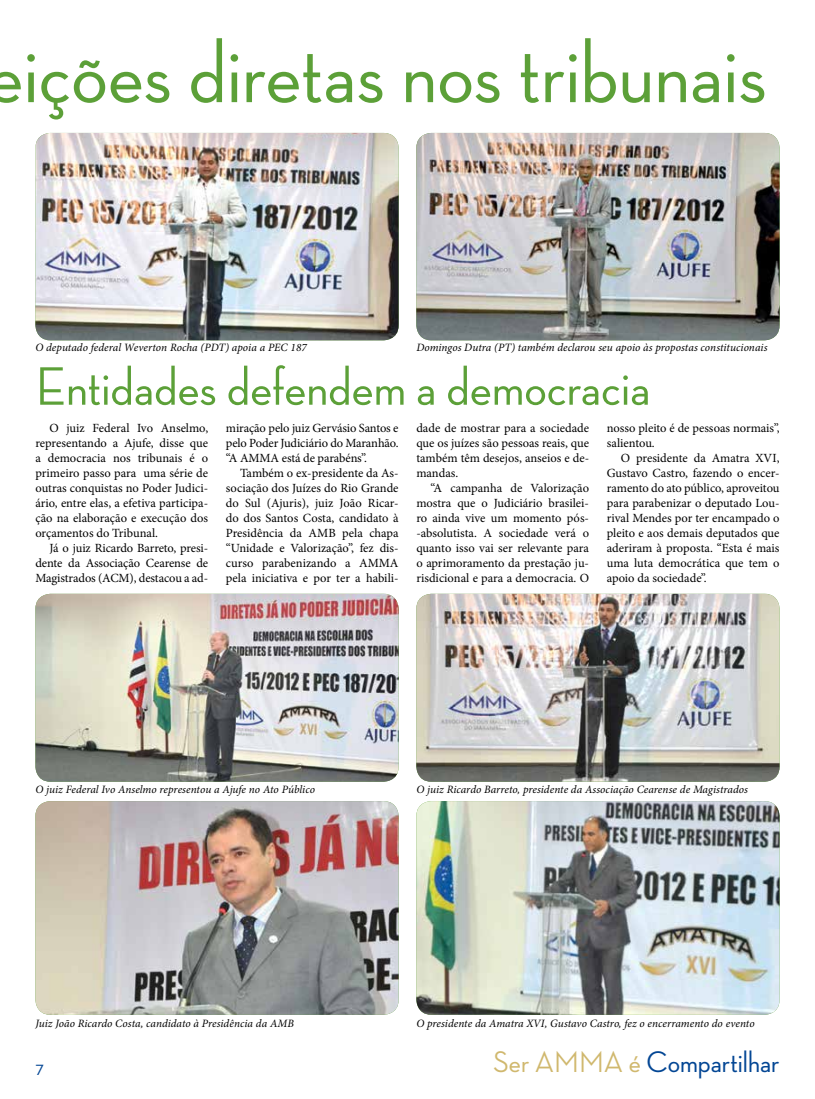
<style>
.page{position:relative;width:815px;height:1099px;background:#fff}
.page>*{position:absolute;margin:0;border:0;box-sizing:border-box;transform-origin:0 0}
.t1{font:500 90px "Neutra Disp";color:#5ca038}
.t2{font:500 55px "Neutra Disp";color:#5ca038}
.t3{font:500 30.25px "Neutra Disp";color:#034694}
.t4{font:500 20px "Neutra Disp";color:#034694}
.t5{font:12.5px/15px "Minion Pro";letter-spacing:-.005em;color:#000;text-align:justify}
.t6{font:italic 11.25px "Minion Pro";letter-spacing:.005em;color:#000}
.s1{color:#d0b86e}
</style>
<div class="page">
<img style="left:35px;top:133px;width:364px;height:207px">
<img style="left:35px;top:594px;width:364px;height:187px">
<img style="left:35px;top:801px;width:364px;height:213px">
<img style="left:416px;top:133px;width:364px;height:207px">
<img style="left:416px;top:594px;width:364px;height:187px">
<img style="left:416px;top:801px;width:364px;height:213px">
<h1 class="t1" style="left:-12px;top:22px;width:781px">eições diretas nos tribunais</h1>
<p class="t6" style="left:35px;top:340px;width:273px">O deputado federal Weverton Rocha (PDT) apoia a PEC 187</p>
<p class="t6" style="left:416px;top:340px;width:353px">Domingos Dutra (PT) também declarou seu apoio às propostas constitucionais</p>
<h2 class="t2" style="left:35px;top:356px;width:617px">Entidades defendem a democracia</h2>
<p class="t5" style="left:35px;top:420px;width:174px;text-indent:14px">O juiz Federal Ivo Anselmo, representando a Ajufe, disse que a democracia nos tribunais é o primeiro passo para uma série de outras conquistas no Poder Judici&shy;ário, entre elas, a efetiva participa&shy;ção na elaboração e execução dos orçamentos do Tribunal.</p>
<p class="t5" style="left:35px;top:540px;width:174px;text-indent:14px">Já o juiz Ricardo Barreto, presi&shy;dente da Associação Cearense de Magistrados (ACM), destacou a ad-</p>
<p class="t5" style="left:226px;top:420px;width:174px">miração pelo juiz Gervásio Santos e pelo Poder Judiciário do Maranhão. “A AMMA está de parabéns”.</p>
<p class="t5" style="left:226px;top:465px;width:174px;text-indent:14px">Também o ex-presidente da As&shy;sociação dos Juízes do Rio Grande do Sul (Ajuris), juiz João Ricar&shy;do dos Santos Costa, candidato à Presidência da AMB pela chapa “Unidade e Valorização”, fez dis&shy;curso parabenizando a AMMA pela iniciativa e por ter a habili-</p>
<p class="t5" style="left:416px;top:420px;width:174px">dade de mostrar para a sociedade que os juízes são pessoas reais, que também têm desejos, anseios e de&shy;mandas.</p>
<p class="t5" style="left:416px;top:480px;width:174px;text-indent:14px">“A campanha de Valorização mostra que o Judiciário brasilei&shy;ro ainda vive um momento pós--absolutista. A sociedade verá o quanto isso vai ser relevante para o aprimoramento da prestação ju&shy;risdicional e para a democracia. O</p>
<p class="t5" style="left:607px;top:420px;width:174px">nosso pleito é de pessoas normais”, salientou.</p>
<p class="t5" style="left:607px;top:450px;width:174px;text-indent:14px">O presidente da Amatra XVI, Gustavo Castro, fazendo o encer&shy;ramento do ato público, aproveitou para parabenizar o deputado Lou&shy;rival Mendes por ter encampado o pleito e aos demais deputados que aderiram à proposta. “Esta é mais uma luta democrática que tem o apoio da sociedade”.</p>
<p class="t6" style="left:35px;top:782px;width:281px">O juiz Federal Ivo Anselmo representou a Ajufe no Ato Público</p>
<p class="t6" style="left:35px;top:1015px;width:260px">Juiz João Ricardo Costa, candidato à Presidência da AMB</p>
<h3 class="t4" style="left:35px;top:1057px;width:10px">7</h3>
<p class="t6" style="left:416px;top:782px;width:333px">O juiz Ricardo Barreto, presidente da Associação Cearense de Magistrados</p>
<p class="t6" style="left:416px;top:1015px;width:340px">O presidente da Amatra XVI, Gustavo Castro, fez o encerramento do evento</p>
<h3 class="t3" style="left:493px;top:1045px;width:288px"><span class="s1">Ser AMMA é</span> Compartilhar</h3>
</div>
